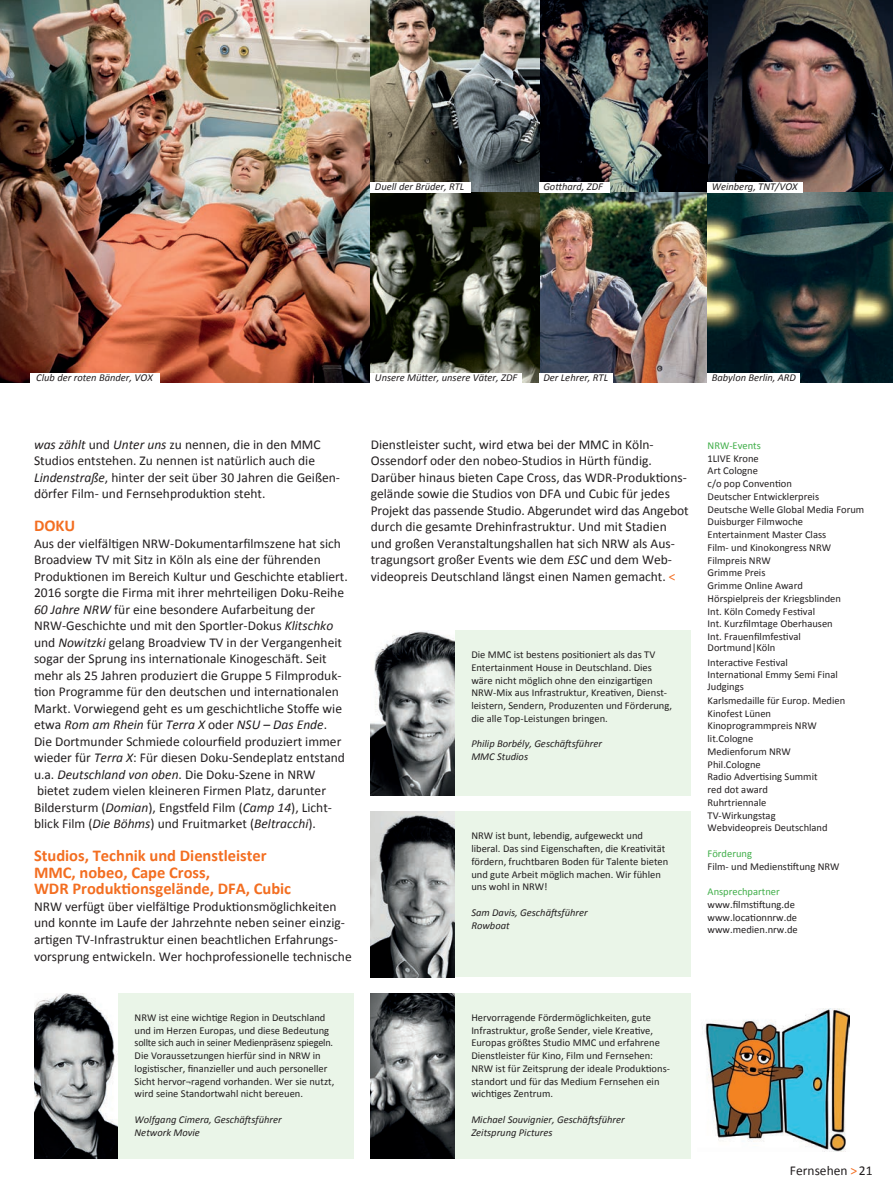
<style>
.page{position:relative;width:893px;height:1191px;background:#fff}
.page>*{position:absolute;margin:0;border:0;box-sizing:border-box;transform-origin:0 0}
.SC_Fliesstext{font:700 16.5px/16.5px "Calibri";color:#f36e21}
.SC_Fliesstext-2{font:13.5px/16.5px "Calibri";color:#231f20}
.t1{font:10.5px/12.8px "Calibri";color:#231f20}
.t2{font:italic 10.5px "Calibri";color:#231f20}
.t3{font:10.5px "Calibri";color:#40ae49}
.s1{font-style:italic}
.s2{color:#f36e21}
</style>
<div class="page">
<img style="left:0;top:0;width:371px;height:383px">
<div style="left:30px;top:373px;width:129px;height:10px;background:#fff"></div>
<img style="left:708px;top:0;width:185px;height:193px">
<img style="left:539px;top:0;width:169px;height:193px">
<img style="left:539px;top:193px;width:169px;height:190px">
<img style="left:371px;top:0;width:168px;height:193px">
<svg style="left:371px;top:193px;width:168px;height:190px;background:#404438"></svg>
<div style="left:371px;top:373px;width:151px;height:10px;background:#fff"></div>
<div style="left:371px;top:182px;width:100px;height:11px;background:#fff"></div>
<svg style="left:708px;top:193px;width:185px;height:190px;background:#283d3c"></svg>
<div style="left:707px;top:373px;width:93px;height:10px;background:#fff"></div>
<div style="left:539px;top:373px;width:73px;height:10px;background:#fff"></div>
<div style="left:539px;top:182px;width:70px;height:11px;background:#fff"></div>
<div style="left:707px;top:182px;width:96px;height:11px;background:#fff"></div>
<div style="left:34px;top:993px;width:320px;height:165px;background:#eaf5e8"></div>
<img style="left:34px;top:993px;width:84px;height:165px">
<div style="left:371px;top:630px;width:320px;height:165px;background:#eaf5e8"></div>
<img style="left:371px;top:630px;width:83px;height:165px">
<div style="left:371px;top:993px;width:320px;height:165px;background:#eaf5e8"></div>
<img style="left:371px;top:993px;width:83px;height:165px">
<div style="left:371px;top:812px;width:320px;height:165px;background:#eaf5e8"></div>
<img style="left:371px;top:812px;width:83px;height:165px">
<img style="left:705px;top:1008px;width:144px;height:143px">
<p class="t2" style="left:375px;top:180px;width:91px">Duell der Brüder, RTL</p>
<p class="t2" style="left:543px;top:180px;width:61px">Gotthard, ZDF</p>
<p class="t2" style="left:712px;top:180px;width:87px">Weinberg, TNT/VOX</p>
<p class="t2" style="left:36px;top:370px;width:118px">Club der roten Bänder, VOX</p>
<p class="t2" style="left:375px;top:370px;width:144px">Unsere Mütter, unsere Väter, ZDF</p>
<p class="t2" style="left:543px;top:370px;width:66px">Der Lehrer, RTL</p>
<p class="t2" style="left:712px;top:370px;width:86px">Babylon Berlin, ARD</p>
<p class="SC_Fliesstext-2" style="left:34px;top:436px;width:308px"><span class="s1">was zählt</span> und <span class="s1">Unter uns</span> zu nennen, die in den MMC Studios entstehen. Zu nennen ist natürlich auch die <span class="s1">Lindenstraße</span>, hinter der seit über 30 Jahren die Geißen&shy;dörfer Film- und Fernsehproduktion steht.</p>
<p class="SC_Fliesstext" style="left:34px;top:517px;width:43px">DOKU</p>
<p class="SC_Fliesstext-2" style="left:34px;top:535px;width:315px">Aus der vielfältigen NRW-Dokumentarfilmszene hat sich Broadview TV mit Sitz in Köln als eine der führenden Produktionen im Bereich Kultur und Geschichte etabliert.<br>2016 sorgte die Firma mit ihrer mehrteiligen Doku-Reihe <span class="s1">60 Jahre NRW</span> für eine besondere Aufarbeitung der NRW-Geschichte und mit den Sportler-Dokus <span class="s1">Klitschko </span>und <span class="s1">Nowitzki</span> gelang Broadview TV in der Vergangenheit sogar der Sprung ins internationale Kinogeschäft. Seit mehr als 25 Jahren produziert die Gruppe 5 Filmproduk&shy;tion Programme für den deutschen und internationalen Markt. Vorwiegend geht es um geschichtliche Stoffe wie etwa <span class="s1">Rom am Rhein</span> für <span class="s1">Terra X</span> oder <span class="s1">NSU – Das Ende</span>.<br>Die Dortmunder Schmiede colourfield produziert immer wieder für <span class="s1">Terra X</span>: Für diesen Doku-Sendeplatz entstand u.a. <span class="s1">Deutschland von oben</span>. Die Doku-Szene in NRW bietet zudem vielen kleineren Firmen Platz, darunter Bildersturm (<span class="s1">Domian</span>), Engstfeld Film (<span class="s1">Camp 14</span>), Licht&shy;blick Film (<span class="s1">Die Böhms</span>) und Fruitmarket (<span class="s1">Beltracchi</span>).</p>
<p class="SC_Fliesstext" style="left:34px;top:847px;width:234px">Studios, Technik und Dienstleister</p>
<p class="SC_Fliesstext" style="left:34px;top:864px;width:259px">MMC, nobeo, Cape Cross,<br>WDR Produktionsgelände, DFA, Cubic</p>
<p class="SC_Fliesstext-2" style="left:34px;top:898px;width:319px">NRW verfügt über vielfältige Produktionsmöglichkeiten und konnte im Laufe der Jahrzehnte neben seiner einzig&shy;artigen TV-Infrastruktur einen beachtlichen Erfahrungs&shy;vorsprung entwickeln. Wer hochprofessionelle technische</p>
<p class="SC_Fliesstext-2" style="left:371px;top:436px;width:319px">Dienstleister sucht, wird etwa bei der MMC in Köln-Ossendorf oder den nobeo-Studios in Hürth fündig.<br>Darüber hinaus bieten Cape Cross, das WDR-Produktions&shy;gelände sowie die Studios von DFA und Cubic für jedes Projekt das passende Studio. Abgerundet wird das Angebot durch die gesamte Drehinfrastruktur. Und mit Stadien und großen Veranstaltungshallen hat sich NRW als Aus&shy;tragungsort großer Events wie dem <span class="s1">ESC</span> und dem Web&shy;videopreis Deutschland längst einen Namen gemacht. <span class="s2">&lt;</span></p>
<p class="t1" style="left:471px;top:648px;width:202px">Die MMC ist bestens positioniert als das TV Entertainment House in Deutschland. Dies wäre nicht möglich ohne den einzigartigen NRW-Mix aus Infrastruktur, Kreativen, Dienst&shy;leistern, Sendern, Produzenten und Förderung, die alle Top-Leistungen bringen.</p>
<p class="t2" style="left:471px;top:736px;width:132px">Philip Borbély, Geschäftsführer</p>
<p class="t2" style="left:471px;top:749px;width:58px">MMC Studios</p>
<p class="t1" style="left:471px;top:829px;width:198px">NRW ist bunt, lebendig, aufgeweckt und liberal. Das sind Eigenschaften, die Kreativität fördern, fruchtbaren Boden für Talente bieten und gute Arbeit möglich machen. Wir fühlen uns wohl in NRW!</p>
<p class="t2" style="left:471px;top:905px;width:118px">Sam Davis, Geschäftsführer</p>
<p class="t2" style="left:471px;top:918px;width:40px">Rowboat</p>
<p class="t3" style="left:708px;top:439px;width:55px">NRW-Events</p>
<p class="t1" style="left:708px;top:452px;width:53px">1LIVE Krone</p>
<p class="t1" style="left:708px;top:464px;width:52px">Art Cologne</p>
<p class="t1" style="left:708px;top:477px;width:86px">c/o pop Convention</p>
<p class="t1" style="left:708px;top:490px;width:113px">Deutscher Entwicklerpreis</p>
<p class="t1" style="left:708px;top:503px;width:158px">Deutsche Welle Global Media Forum</p>
<p class="t1" style="left:708px;top:515px;width:97px">Duisburger Filmwoche</p>
<p class="t1" style="left:708px;top:528px;width:120px">Entertainment Master Class</p>
<p class="t1" style="left:708px;top:541px;width:125px">Film- und Kinokongress NRW</p>
<p class="t1" style="left:708px;top:554px;width:65px">Filmpreis NRW</p>
<p class="t1" style="left:708px;top:566px;width:59px">Grimme Preis</p>
<p class="t1" style="left:708px;top:579px;width:97px">Grimme Online Award</p>
<p class="t1" style="left:708px;top:592px;width:135px">Hörspielpreis der Kriegsblinden</p>
<p class="t1" style="left:708px;top:605px;width:109px">Int. Köln Comedy Festival</p>
<p class="t1" style="left:708px;top:617px;width:127px">Int. Kurzfilmtage Oberhausen</p>
<p class="t1" style="left:708px;top:630px;width:95px">Int. Frauenfilmfestival</p>
<p class="t1" style="left:708px;top:641px;width:69px">Dortmund|Köln</p>
<p class="t1" style="left:708px;top:656px;width:82px">Interactive Festival</p>
<p class="t1" style="left:708px;top:669px;width:132px;line-height:11.2px">International Emmy Semi Final<br>Judgings</p>
<p class="t1" style="left:708px;top:694px;width:139px">Karlsmedaille für Europ. Medien</p>
<p class="t1" style="left:708px;top:707px;width:65px">Kinofest Lünen</p>
<p class="t1" style="left:708px;top:719px;width:111px">Kinoprogrammpreis NRW</p>
<p class="t1" style="left:708px;top:732px;width:47px">lit.Cologne</p>
<p class="t1" style="left:708px;top:745px;width:85px">Medienforum NRW</p>
<p class="t1" style="left:708px;top:758px;width:55px">Phil.Cologne</p>
<p class="t1" style="left:708px;top:770px;width:112px">Radio Advertising Summit</p>
<p class="t1" style="left:708px;top:783px;width:62px">red dot award</p>
<p class="t1" style="left:708px;top:796px;width:60px">Ruhrtriennale</p>
<p class="t1" style="left:708px;top:809px;width:70px">TV-Wirkungstag</p>
<p class="t1" style="left:708px;top:821px;width:122px">Webvideopreis Deutschland</p>
<p class="t3" style="left:708px;top:847px;width:46px">Förderung</p>
<p class="t1" style="left:708px;top:860px;width:133px">Film- und Medienstiftung NRW</p>
<p class="t3" style="left:708px;top:885px;width:74px">Ansprechpartner</p>
<p class="t1" style="left:708px;top:898px;width:89px">www.filmstiftung.de</p>
<p class="t1" style="left:708px;top:911px;width:91px">www.locationnrw.de</p>
<p class="t1" style="left:708px;top:923px;width:92px">www.medien.nrw.de</p>
<p class="t1" style="left:135px;top:1011px;width:201px">NRW ist eine wichtige Region in Deutschland und im Herzen Europas, und diese Bedeutung sollte sich auch in seiner Medienpräsenz spiegeln.<br>Die Voraussetzungen hierfür sind in NRW in logistischer, finanzieller und auch personeller Sicht hervor¬ragend vorhanden. Wer sie nutzt, wird seine Standortwahl nicht bereuen.</p>
<p class="t2" style="left:135px;top:1112px;width:149px">Wolfgang Cimera, Geschäftsführer</p>
<p class="t2" style="left:135px;top:1125px;width:67px">Network Movie</p>
<p class="t1" style="left:471px;top:1011px;width:200px">Hervorragende Fördermöglichkeiten, gute Infrastruktur, große Sender, viele Kreative, Europas größtes Studio MMC und erfahrene Dienstleister für Kino, Film und Fernsehen:<br>NRW ist für Zeitsprung der ideale Produktions&shy;standort und für das Medium Fernsehen ein wichtiges Zentrum.</p>
<p class="t2" style="left:471px;top:1112px;width:155px">Michael Souvignier, Geschäftsführer</p>
<p class="t2" style="left:471px;top:1125px;width:83px">Zeitsprung Pictures</p>
<p class="SC_Fliesstext-2" style="left:790px;top:1162px;width:84px">Fernsehen <span class="s2">&gt;</span>21</p>
</div>
